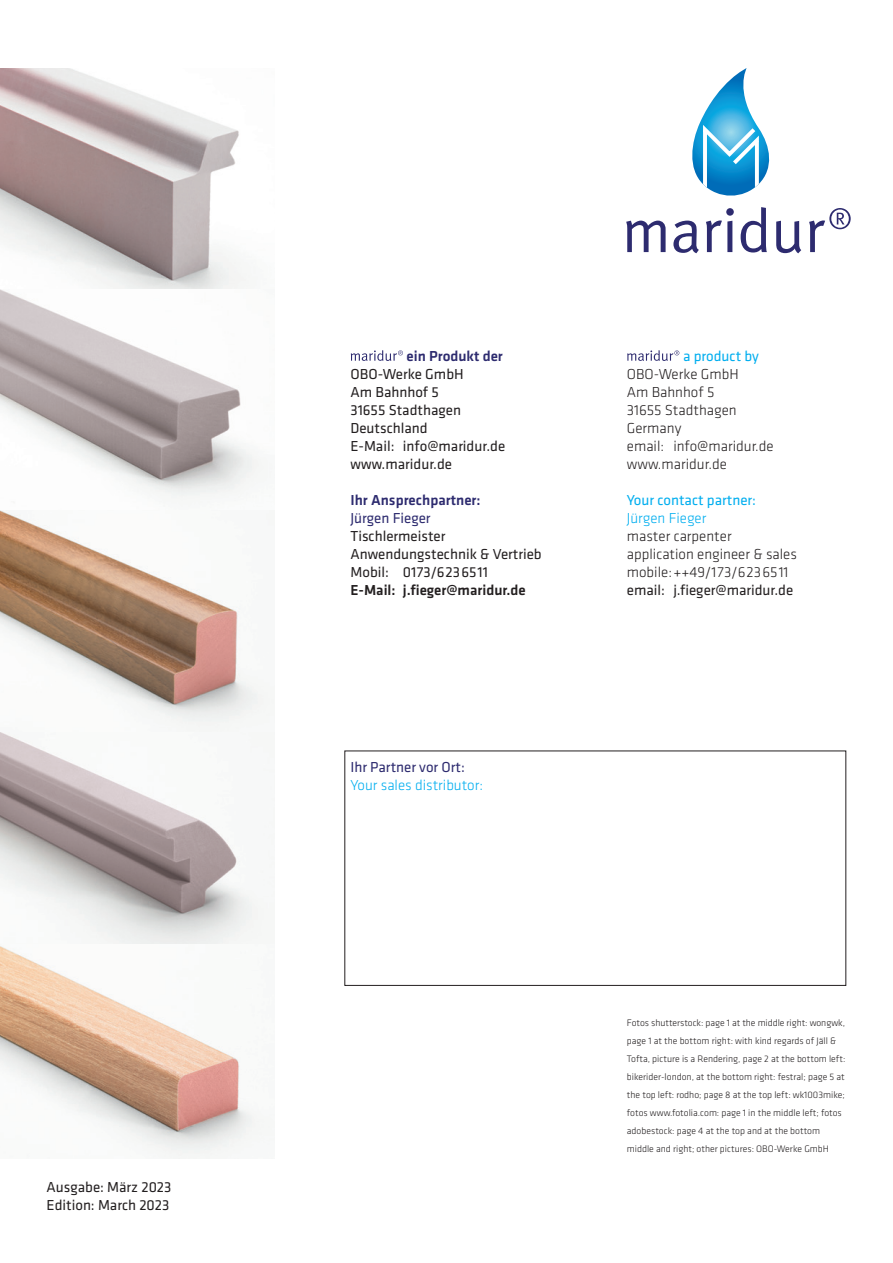
<style>
.page{position:relative;width:893px;height:1263px;background:#fff}
.page>*{position:absolute;margin:0;border:0;box-sizing:border-box;transform-origin:0 0}
.t1{font:15px/18px "Klavika";color:#231f20}
.t2{font:300 15px/18px "Klavika";color:#231f20}
.t3{font:300 15px "Klavika";color:#00aeef}
.t4{font:500 15px "Klavika";color:#2d2b6f}
.t5{font:15px "Klavika";color:#00aeef}
.t6{font:15px "Klavika";color:#2d2b6f}
.t7{font:500 15px "Klavika";color:#231f20}
.t8{font:300 9.75px/18px "Klavika";color:#231f20}
</style>
<div class="page">
<img style="left:0;top:68px;width:264px;height:1091px">
<div style="left:344px;top:750px;width:502px;height:236px;border:1px solid #231f20"></div>
<svg style="left:627px;top:350px;width:52px;height:11px"></svg>
<svg style="left:351px;top:350px;width:52px;height:11px"></svg>
<svg style="left:692px;top:68px;width:78px;height:128px"></svg>
<svg style="left:626px;top:221px;width:40px;height:31px"></svg>
<svg style="left:673px;top:221px;width:26px;height:32px"></svg>
<svg style="left:706px;top:208px;width:28px;height:44px"></svg>
<svg style="left:741px;top:207px;width:26px;height:45px"></svg>
<svg style="left:776px;top:221px;width:25px;height:32px"></svg>
<svg style="left:809px;top:208px;width:42px;height:44px"></svg>
<h1 class="t1" style="left:47px;top:1177px;width:126px">Ausgabe: März 2023<br>Edition: March 2023</h1>
<h1 class="t4" style="left:407px;top:345px;width:98px">ein Produkt der</h1>
<h1 class="t1" style="left:350px;top:364px;width:156px">OBO-Werke GmbH<br>Am Bahnhof 5<br>31655 Stadthagen<br>Deutschland<br>E-Mail: info@maridur.de www.maridur.de</h1>
<h1 class="t4" style="left:350px;top:489px;width:132px">Ihr Ansprechpartner:</h1>
<h1 class="t6" style="left:350px;top:508px;width:82px">Jürgen Fieger</h1>
<h1 class="t1" style="left:350px;top:526px;width:193px">Tischlermeister<br>Anwendungstechnik &amp; Vertrieb<br>Mobil: 0173/6236511</h1>
<h1 class="t7" style="left:350px;top:579px;width:177px">E-Mail: j.fieger@maridur.de</h1>
<h1 class="t6" style="left:350px;top:757px;width:116px">Ihr Partner vor Ort:</h1>
<h1 class="t3" style="left:350px;top:776px;width:134px">Your sales distributor:</h1>
<h1 class="t5" style="left:683px;top:346px;width:77px">a product by</h1>
<h1 class="t2" style="left:627px;top:364px;width:148px">OBO-Werke GmbH<br>Am Bahnhof 5<br>31655 Stadthagen<br>Germany<br>email: info@maridur.de www.maridur.de</h1>
<h1 class="t5" style="left:627px;top:490px;width:131px">Your contact partner:</h1>
<h1 class="t3" style="left:627px;top:509px;width:81px">Jürgen Fieger</h1>
<h1 class="t2" style="left:627px;top:526px;width:172px">master carpenter application engineer &amp; sales mobile:++49/173/6236511</h1>
<h1 class="t1" style="left:627px;top:580px;width:168px">email: j.fieger@maridur.de</h1>
<p class="t8" style="left:627px;top:1013px;width:220px">Fotos shutterstock: page 1 at the middle right: wongwk, page 1 at the bottom right: with kind regards of Jäll &amp; Tofta, picture is a Rendering, page 2 at the bottom left: bikerider-london, at the bottom right: festral; page 5 at the top left: rodho; page 8 at the top left: wk1003mike; fotos www.fotolia.com: page 1 in the middle left; fotos adobestock: page 4 at the top and at the bottom middle and right; other pictures: OBO-Werke GmbH</p>
</div>
